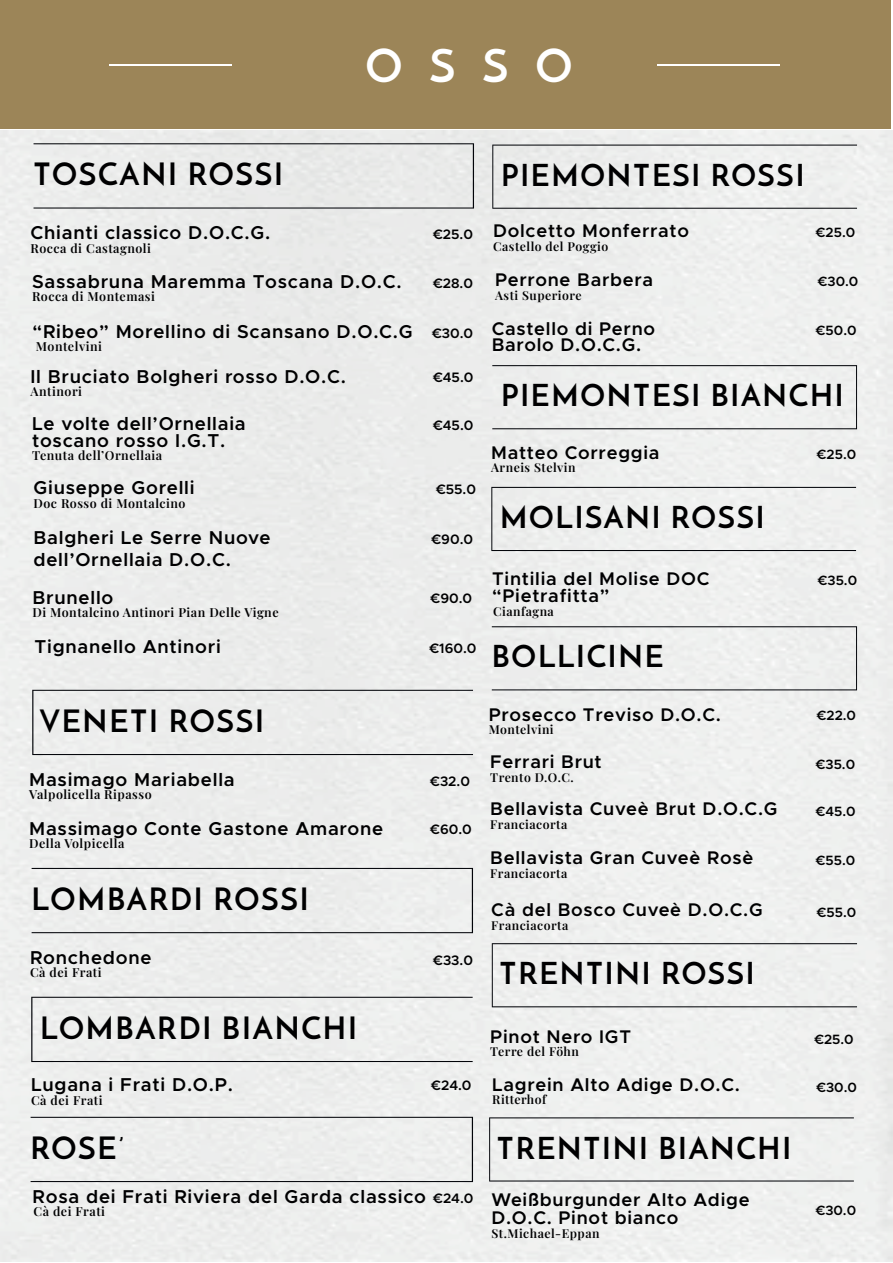
<style>
.page{position:relative;width:893px;height:1263px;background:#fff}
.page>*{position:absolute;margin:0;border:0;box-sizing:border-box;transform-origin:0 0}
.t1{font:700 45.3px "Josefin Sans";color:#fff}
.t2{font:700 30.6px "Josefin Sans";letter-spacing:.06em;color:#000001}
.t3{font:700 30.15px "Josefin Sans";letter-spacing:.06em;color:#000001}
.t4{font:600 18.75px/22.5px "Metropolis";letter-spacing:.04em;color:#000001}
.t5{font:600 18.3px "Metropolis";letter-spacing:.04em;color:#000001}
.t6{font:600 13.8px "Metropolis";color:#000001}
.t7{font:600 13.5px "Metropolis";color:#000001}
.t8{font:12.45px "Playfair Display";letter-spacing:.04em;color:#000001}
.t9{font:12.3px "Playfair Display";letter-spacing:.04em;color:#000001}
</style>
<div class="page">
<div style="left:0;top:1px;width:891px;height:128px;background:#9c8558"></div>
<hr style="left:658px;top:64px;width:122px;height:2px;background:#fff">
<hr style="left:109px;top:64px;width:123px;height:2px;background:#fff">
<div style="left:34px;top:143px;width:440px;height:66px;background:#eaeaea"></div>
<div style="left:32px;top:690px;width:441px;height:65px;background:#ececec"></div>
<div style="left:31px;top:997px;width:442px;height:65px;background:#edeeed"></div>
<div style="left:32px;top:868px;width:441px;height:65px;background:#ecedec"></div>
<div style="left:31px;top:1117px;width:442px;height:65px;background:#edeeed"></div>
<svg style="left:492px;top:145px;width:365px;height:64px"></svg>
<div style="left:491px;top:487px;width:365px;height:64px;background:#eeefee"></div>
<div style="left:492px;top:365px;width:365px;height:64px;background:#eeefee"></div>
<div style="left:492px;top:626px;width:365px;height:64px;background:#eeefee"></div>
<div style="left:492px;top:943px;width:365px;height:64px;background:#eef0ee"></div>
<div style="left:489px;top:1117px;width:365px;height:64px;background:#eff0ef"></div>
<h2 class="t2" style="left:34px;top:155px;width:251px">TOSCANI ROSSI</h2>
<h1 class="t1" style="left:365px;top:38px;width:209px">OSSO</h1>
<h3 class="t3" style="left:501px;top:156px;width:305px">PIEMONTESI ROSSI</h3>
<p class="t4" style="left:31px;top:221px;width:241px">Chianti classico D.O.C.G.</p>
<p class="t8" style="left:31px;top:238px;width:122px">Rocca di Castagnoli</p>
<p class="t6" style="left:433px;top:226px;width:41px">€25.0</p>
<p class="t4" style="left:32px;top:270px;width:371px">Sassabruna Maremma Toscana D.O.C.</p>
<p class="t8" style="left:32px;top:287px;width:124px">Rocca di Montemasi</p>
<p class="t6" style="left:433px;top:274px;width:41px">€28.0</p>
<p class="t4" style="left:32px;top:320px;width:382px">“Ribeo” Morellino di Scansano D.O.C.G</p>
<p class="t8" style="left:36px;top:337px;width:68px">Montelvini</p>
<p class="t6" style="left:432px;top:324px;width:42px">€30.0</p>
<p class="t4" style="left:31px;top:365px;width:317px">Il Bruciato Bolgheri rosso D.O.C.</p>
<p class="t8" style="left:31px;top:382px;width:53px">Antinori</p>
<p class="t6" style="left:433px;top:369px;width:42px">€45.0</p>
<p class="t4" style="left:32px;top:416px;width:215px;line-height:16.5px">Le volte dell’Ornellaia toscano rosso I.G.T.</p>
<p class="t8" style="left:32px;top:446px;width:132px">Tenuta dell’Ornellaia</p>
<p class="t6" style="left:433px;top:417px;width:42px">€45.0</p>
<p class="t4" style="left:33px;top:476px;width:163px">Giuseppe Gorelli</p>
<p class="t8" style="left:33px;top:493px;width:153px">Doc Rosso di Montalcino</p>
<p class="t6" style="left:436px;top:480px;width:41px">€55.0</p>
<p class="t4" style="left:33px;top:526px;width:239px">Balgheri Le Serre Nuove dell’Ornellaia D.O.C.</p>
<p class="t6" style="left:432px;top:530px;width:43px">€90.0</p>
<p class="t4" style="left:32px;top:586px;width:82px">Brunello</p>
<p class="t8" style="left:32px;top:603px;width:248px">Di Montalcino Antinori Pian Delle Vigne</p>
<p class="t6" style="left:431px;top:590px;width:43px">€90.0</p>
<p class="t4" style="left:34px;top:636px;width:188px">Tignanello Antinori</p>
<p class="t6" style="left:430px;top:640px;width:48px">€160.0</p>
<p class="t5" style="left:493px;top:220px;width:198px">Dolcetto Monferrato</p>
<p class="t7" style="left:816px;top:224px;width:40px">€25.0</p>
<p class="t9" style="left:493px;top:236px;width:117px">Castello del Poggio</p>
<p class="t5" style="left:495px;top:268px;width:160px">Perrone Barbera</p>
<p class="t7" style="left:818px;top:273px;width:42px">€30.0</p>
<p class="t9" style="left:495px;top:285px;width:88px">Asti Superiore</p>
<p class="t5" style="left:492px;top:317px;width:165px">Castello di Perno</p>
<p class="t7" style="left:816px;top:322px;width:42px">€50.0</p>
<p class="t5" style="left:492px;top:334px;width:151px">Barolo D.O.C.G.</p>
<h3 class="t3" style="left:501px;top:377px;width:344px">PIEMONTESI BIANCHI</h3>
<p class="t5" style="left:491px;top:441px;width:170px">Matteo Correggia</p>
<p class="t7" style="left:817px;top:446px;width:40px">€25.0</p>
<p class="t9" style="left:491px;top:458px;width:86px">Arneis Stelvin</p>
<h3 class="t3" style="left:500px;top:499px;width:266px">MOLISANI ROSSI</h3>
<p class="t5" style="left:492px;top:567px;width:219px">Tintilia del Molise DOC</p>
<p class="t7" style="left:818px;top:571px;width:40px">€35.0</p>
<p class="t5" style="left:492px;top:584px;width:119px">“Pietrafitta”</p>
<p class="t9" style="left:493px;top:601px;width:62px">Cianfagna</p>
<h3 class="t3" style="left:492px;top:638px;width:173px">BOLLICINE</h3>
<h2 class="t2" style="left:40px;top:702px;width:226px">VENETI ROSSI</h2>
<p class="t4" style="left:29px;top:768px;width:207px">Masimago Mariabella</p>
<p class="t8" style="left:29px;top:785px;width:124px">Valpolicella Ripasso</p>
<p class="t4" style="left:29px;top:817px;width:356px">Massimago Conte Gastone Amarone</p>
<p class="t8" style="left:29px;top:833px;width:97px">Della Volpicella</p>
<h2 class="t2" style="left:32px;top:880px;width:279px">LOMBARDI ROSSI</h2>
<p class="t4" style="left:30px;top:946px;width:123px">Ronchedone</p>
<p class="t8" style="left:30px;top:963px;width:73px">Cà dei Frati</p>
<h2 class="t2" style="left:40px;top:1009px;width:319px">LOMBARDI BIANCHI</h2>
<p class="t4" style="left:31px;top:1073px;width:203px">Lugana i Frati D.O.P.</p>
<p class="t8" style="left:31px;top:1090px;width:73px">Cà dei Frati</p>
<h2 class="t2" style="left:31px;top:1129px;width:95px">ROSE’</h2>
<p class="t6" style="left:431px;top:772px;width:41px">€32.0</p>
<p class="t6" style="left:431px;top:821px;width:43px">€60.0</p>
<p class="t6" style="left:434px;top:951px;width:41px">€33.0</p>
<p class="t6" style="left:432px;top:1077px;width:42px">€24.0</p>
<p class="t4" style="left:33px;top:1185px;width:395px">Rosa dei Frati Riviera del Garda classico</p>
<p class="t8" style="left:34px;top:1202px;width:73px">Cà dei Frati</p>
<p class="t6" style="left:433px;top:1189px;width:42px">€24.0</p>
<p class="t5" style="left:489px;top:703px;width:234px">Prosecco Treviso D.O.C.</p>
<p class="t9" style="left:489px;top:719px;width:66px">Montelvini</p>
<p class="t5" style="left:490px;top:751px;width:113px">Ferrari Brut</p>
<p class="t9" style="left:490px;top:767px;width:85px">Trento D.O.C.</p>
<p class="t5" style="left:490px;top:798px;width:289px">Bellavista Cuveè Brut D.O.C.G</p>
<p class="t9" style="left:490px;top:814px;width:79px">Franciacorta</p>
<p class="t5" style="left:490px;top:846px;width:264px">Bellavista Gran Cuveè Rosè</p>
<p class="t9" style="left:490px;top:863px;width:79px">Franciacorta</p>
<p class="t5" style="left:491px;top:898px;width:273px">Cà del Bosco Cuveè D.O.C.G</p>
<p class="t9" style="left:491px;top:915px;width:79px">Franciacorta</p>
<h3 class="t3" style="left:500px;top:955px;width:257px">TRENTINI ROSSI</h3>
<p class="t5" style="left:490px;top:1025px;width:142px">Pinot Nero IGT</p>
<p class="t9" style="left:490px;top:1042px;width:90px">Terre del Föhn</p>
<p class="t5" style="left:492px;top:1073px;width:249px">Lagrein Alto Adige D.O.C.</p>
<p class="t9" style="left:492px;top:1090px;width:56px">Ritterhof</p>
<h3 class="t3" style="left:497px;top:1129px;width:296px">TRENTINI BIANCHI</h3>
<p class="t5" style="left:491px;top:1188px;width:260px">Weißburgunder Alto Adige</p>
<p class="t5" style="left:491px;top:1206px;width:188px">D.O.C. Pinot bianco</p>
<p class="t9" style="left:491px;top:1223px;width:110px">St.Michael-Eppan</p>
<p class="t7" style="left:817px;top:707px;width:40px">€22.0</p>
<p class="t7" style="left:816px;top:756px;width:40px">€35.0</p>
<p class="t7" style="left:816px;top:803px;width:41px">€45.0</p>
<p class="t7" style="left:816px;top:852px;width:41px">€55.0</p>
<p class="t7" style="left:817px;top:904px;width:41px">€55.0</p>
<p class="t7" style="left:815px;top:1030px;width:40px">€25.0</p>
<p class="t7" style="left:817px;top:1078px;width:42px">€30.0</p>
<p class="t7" style="left:816px;top:1202px;width:42px">€30.0</p>
</div>
